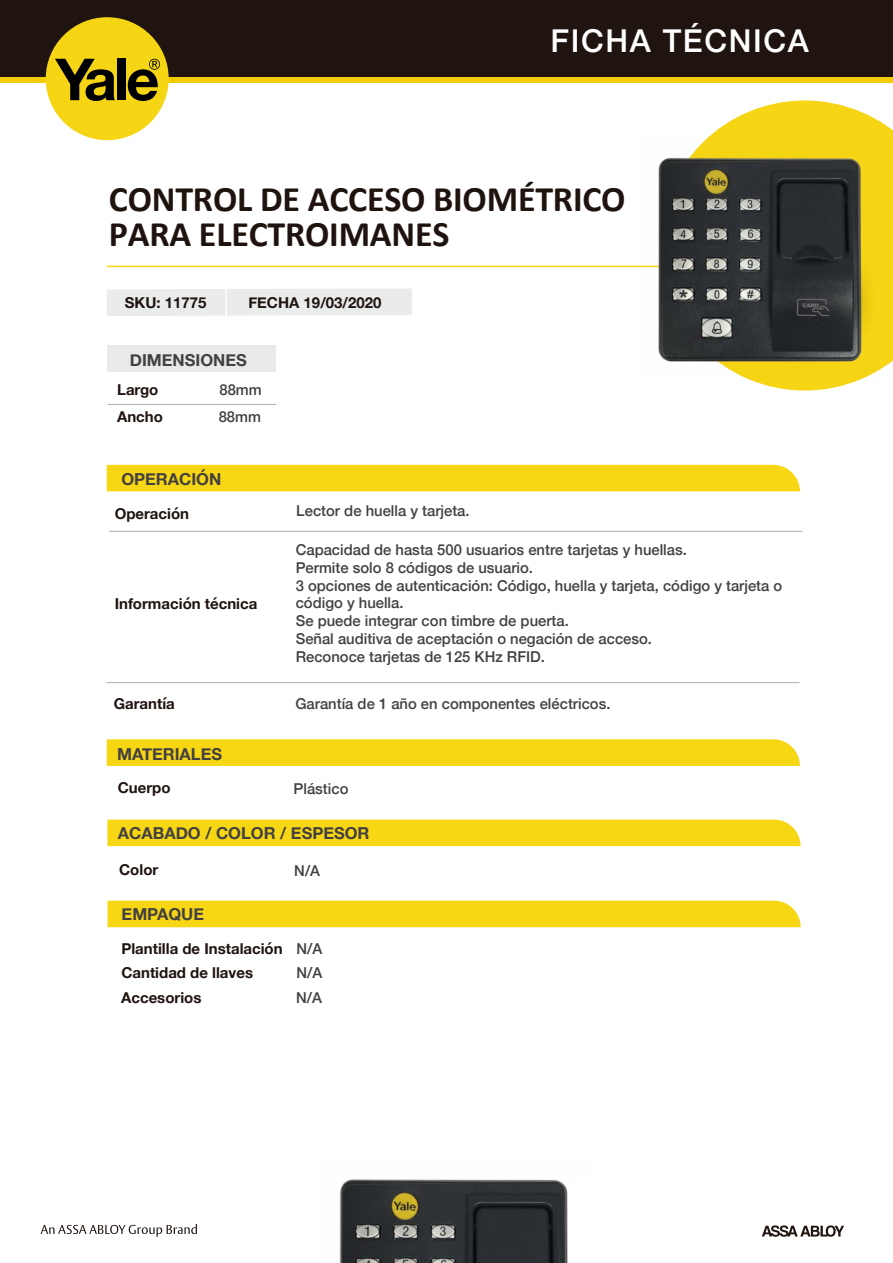
<style>
.page{position:relative;width:893px;height:1263px;background:#fff}
.page>*{position:absolute;margin:0;border:0;box-sizing:border-box;transform-origin:0 0}
.t1{font:700 36px/34.5px "Calibri";letter-spacing:-.005em;color:#1f130f}
.t2{font:500 31.5px "Helvetica Neue";letter-spacing:.05em;color:#fff}
.t3{font:700 16.5px "Helvetica Neue";color:#434041}
.t4{font:500 15px/17.7px "Helvetica Neue";color:#434041}
.t5{font:700 15px/24px "Helvetica Neue";color:#1f140f}
.t6{font:700 15px "Helvetica Neue";color:#1f130f}
.s1{color:#1f130f}
</style>
<div class="page">
<div style="left:108px;top:901px;width:693px;height:26px;background:#f7d613"></div>
<hr style="left:107px;top:266px;width:606px;height:1px;background:#f7d613">
<svg style="left:762px;top:1225px;width:82px;height:12px"></svg>
<svg style="left:41px;top:1224px;width:156px;height:13px"></svg>
<svg style="left:707px;top:100px;width:186px;height:290px;fill:#f6d514"></svg>
<div style="left:0;top:0;width:893px;height:78px;background:#1f140f"></div>
<div style="left:0;top:78px;width:893px;height:5px;background:#f0cc01"></div>
<div style="left:46px;top:17px;width:123px;height:123px;background:#f6d514;border-radius:50%"></div>
<svg style="left:55px;top:59px;width:60px;height:42px"></svg>
<div style="left:117px;top:59px;width:9px;height:41px;background:#000"></div>
<svg style="left:128px;top:59px;width:32px;height:42px"></svg>
<div style="left:107px;top:289px;width:305px;height:27px;background:#eaeceb"></div>
<hr style="left:225px;top:289px;width:2px;height:27px;background:#fff">
<div style="left:107px;top:465px;width:693px;height:26px;background:#f7d613"></div>
<svg style="left:107px;top:739px;width:693px;height:27px;background:#f7d618"></svg>
<hr style="left:109px;top:531px;width:693px;height:1px;background:#aeaeb3">
<div style="left:107px;top:819px;width:694px;height:27px;background:#f7d613"></div>
<div style="left:108px;top:345px;width:168px;height:27px;background:#eaeae9"></div>
<hr style="left:108px;top:404px;width:168px;height:1px;background:#adacb2">
<hr style="left:106px;top:682px;width:694px;height:1px;background:#aeaeb3">
<img style="left:638px;top:138px;width:242px;height:241px">
<img style="left:339px;top:1179px;width:229px;height:84px">
<h2 class="t2" style="left:551px;top:16px;width:260px">FICHA TÉCNICA</h2>
<h1 class="t1" style="left:109px;top:181px;width:518px">CONTROL DE ACCESO BIOMÉTRICO<br>PARA ELECTROIMANES</h1>
<p class="t5" style="left:125px;top:291px;width:83px"><span class="s1">SKU:</span> 11775</p>
<p class="t5" style="left:248px;top:291px;width:135px">FECHA 19/03/2020</p>
<p class="t3" style="left:130px;top:347px;width:119px">DIMENSIONES</p>
<p class="t5" style="left:117px;top:377px;width:47px;line-height:27px">Largo<br>Ancho</p>
<p class="t4" style="left:219px;top:375px;width:44px;line-height:27px">88mm<br>88mm</p>
<p class="t3" style="left:121px;top:466px;width:101px">OPERACIÓN</p>
<p class="t5" style="left:115px;top:502px;width:76px">Operación</p>
<p class="t4" style="left:296px;top:501px;width:175px">Lector de huella y tarjeta.</p>
<p class="t5" style="left:115px;top:592px;width:144px">Información técnica</p>
<p class="t4" style="left:296px;top:540px;width:488px">Capacidad de hasta 500 usuarios entre tarjetas y huellas.<br>Permite solo 8 códigos de usuario.<br>3 opciones de autenticación: Código, huella y tarjeta, código y tarjeta o código y huella.<br>Se puede integrar con timbre de puerta.<br>Señal auditiva de aceptación o negación de acceso.<br>Reconoce tarjetas de 125 KHz RFID.</p>
<p class="t5" style="left:114px;top:692px;width:63px">Garantía</p>
<p class="t4" style="left:295px;top:694px;width:317px">Garantía de 1 año en componentes eléctricos.</p>
<p class="t3" style="left:117px;top:741px;width:106px">MATERIALES</p>
<p class="t5" style="left:118px;top:776px;width:54px">Cuerpo</p>
<p class="t4" style="left:294px;top:778px;width:56px">Plástico</p>
<p class="t3" style="left:118px;top:820px;width:253px">ACABADO / COLOR / ESPESOR</p>
<p class="t6" style="left:119px;top:857px;width:41px">Color</p>
<p class="t4" style="left:294px;top:860px;width:27px">N/A</p>
<p class="t3" style="left:122px;top:901px;width:84px">EMPAQUE</p>
<p class="t5" style="left:121px;top:937px;width:163px">Plantilla de Instalación<br>Cantidad de llaves</p>
<p class="t4" style="left:296px;top:935px;width:27px;line-height:24.5px">N/A<br>N/A</p>
<p class="t5" style="left:121px;top:986px;width:82px">Accesorios</p>
<p class="t4" style="left:296px;top:988px;width:27px">N/A</p>
</div>
